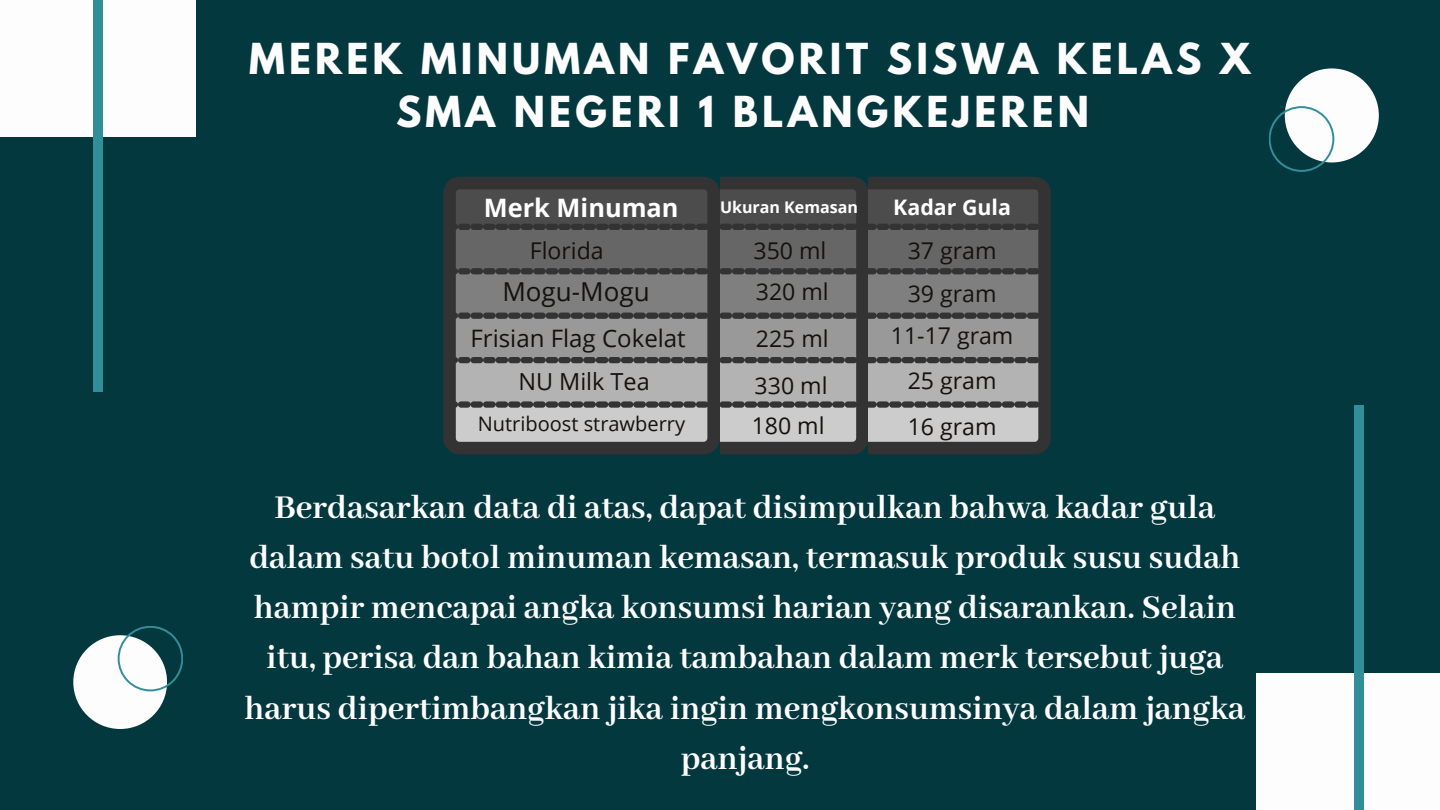
<style>
.page{position:relative;width:1440px;height:810px;background:#04383f}
.page>*{position:absolute;margin:0;border:0;box-sizing:border-box;transform-origin:0 0}
.t1{font:700 37.8px/53px "League Spartan";letter-spacing:.11em;color:#fdfdfd;text-align:center}
.t2{font:700 36.2px/50.3px "Abhaya Libre";color:#fff;text-align:center}
.t3{font:26px "Open Sans";color:#15110d}
.t4{font:700 25.4px "Open Sans";color:#fff}
.t5{font:24.1px "Open Sans";color:#15110d}
.t6{font:23.5px "Open Sans";color:#15110d}
.t7{font:23.1px "Open Sans";color:#15110d}
.t8{font:700 21.4px "Open Sans";color:#fff}
.t9{font:20px "Open Sans";color:#15110d}
.t10{font:700 16px "Open Sans";color:#fff}
</style>
<div class="page">
<div style="left:73px;top:635px;width:94px;height:94px;background:#fdfdfd;border-radius:50%"></div>
<svg style="left:118px;top:626px;width:65px;height:65px"></svg>
<div style="left:0;top:0;width:196px;height:137px;background:#fdfdfd"></div>
<div style="left:93px;top:0;width:10px;height:392px;background:#318f9a"></div>
<div style="left:1256px;top:673px;width:184px;height:137px;background:#fdfdfd"></div>
<div style="left:1354px;top:405px;width:10px;height:405px;background:#318f9a"></div>
<div style="left:1285px;top:68px;width:94px;height:94px;background:#fdfdfd;border-radius:50%"></div>
<svg style="left:1269px;top:106px;width:65px;height:66px"></svg>
<svg style="left:446px;top:177px;width:423px;height:277px;background:#757575"></svg>
<svg style="left:869px;top:177px;width:182px;height:277px;background:#767676"></svg>
<p class="t1" style="left:249px;top:37px;width:1003px">MEREK MINUMAN FAVORIT SISWA KELAS X<br>SMA NEGERI 1 BLANGKEJEREN</p>
<p class="t4" style="left:484px;top:190px;width:196px">Merk Minuman</p>
<p class="t10" style="left:720px;top:196px;width:140px">Ukuran Kemasan</p>
<p class="t8" style="left:893px;top:192px;width:119px">Kadar Gula</p>
<p class="t7" style="left:530px;top:235px;width:75px">Florida</p>
<p class="t3" style="left:502px;top:273px;width:149px">Mogu-Mogu</p>
<p class="t5" style="left:471px;top:321px;width:217px">Frisian Flag Cokelat</p>
<p class="t6" style="left:518px;top:365px;width:133px">NU Milk Tea</p>
<p class="t9" style="left:478px;top:410px;width:209px">Nutriboost strawberry</p>
<p class="t7" style="left:754px;top:235px;width:74px">350 ml</p>
<p class="t7" style="left:756px;top:275px;width:74px">320 ml</p>
<p class="t7" style="left:756px;top:322px;width:74px">225 ml</p>
<p class="t7" style="left:755px;top:369px;width:74px">330 ml</p>
<p class="t7" style="left:752px;top:409px;width:74px">180 ml</p>
<p class="t7" style="left:908px;top:235px;width:90px">37 gram</p>
<p class="t7" style="left:908px;top:277px;width:90px">39 gram</p>
<p class="t7" style="left:891px;top:319px;width:124px">11-17 gram</p>
<p class="t7" style="left:908px;top:365px;width:90px">25 gram</p>
<p class="t7" style="left:908px;top:410px;width:90px">16 gram</p>
<p class="t2" style="left:245px;top:483px;width:1002px">Berdasarkan data di atas, dapat disimpulkan bahwa kadar gula dalam satu botol minuman kemasan, termasuk produk susu sudah hampir mencapai angka konsumsi harian yang disarankan. Selain itu, perisa dan bahan kimia tambahan dalam merk tersebut juga harus dipertimbangkan jika ingin mengkonsumsinya dalam jangka panjang.</p>
</div>
